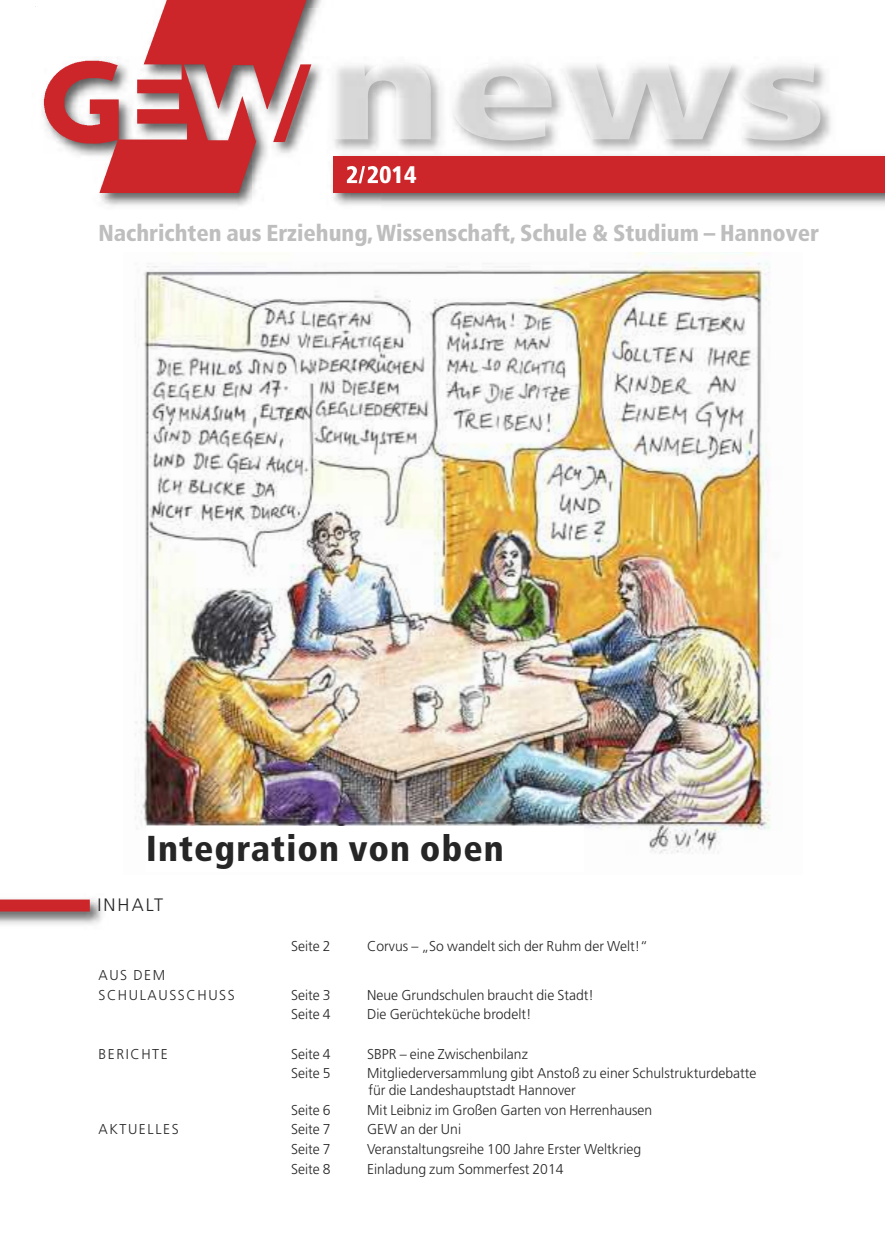
<style>
.page{position:relative;width:885px;height:1259px;background:#fff}
.page>*{position:absolute;margin:0;border:0;box-sizing:border-box;transform-origin:0 0}
.t1{font:900 condensed 36px "Frutiger";letter-spacing:.03em;color:#272627}
.t2{font:900 condensed 24px "Frutiger";color:#fff}
.t3{font:900 condensed 23.1px "Frutiger";color:#bebebe}
.t4{font:300 18px "Frutiger";letter-spacing:.115em;color:#272627}
.t5{font:300 14.25px/16.5px "Frutiger";color:#272627}
.t6{font:300 14.25px/19.6px "Frutiger";letter-spacing:.115em;color:#272627}
</style>
<div class="page">
<img style="left:99px;top:68px;width:785px;height:138px">
<img style="left:361px;top:64px;width:459px;height:76px">
<div style="left:333px;top:156px;width:551px;height:36px;background:#cc262b"></div>
<img style="left:0;top:899px;width:103px;height:26px">
<div style="left:0;top:899px;width:90px;height:12px;background:#cc262b"></div>
<img style="left:326px;top:149px;width:55px;height:57px">
<img style="left:361px;top:156px;width:20px;height:36px">
<img style="left:361px;top:166px;width:4px;height:17px">
<img style="left:367px;top:166px;width:14px;height:17px">
<img style="left:35px;top:0;width:326px;height:192px">
<img style="left:135px;top:252px;width:635px;height:602px">
<div style="left:146px;top:826px;width:437px;height:45px;background:#fff"></div>
<h2 class="t2" style="left:346px;top:165px;width:72px">2/2014</h2>
<h3 class="t3" style="left:98px;top:223px;width:722px">Nachrichten aus Erziehung,Wissenschaft, Schule &amp; Studium – Hannover</h3>
<h1 class="t1" style="left:146px;top:833px;width:359px">Integration von oben</h1>
<p class="t4" style="left:97px;top:898px;width:67px">INHALT</p>
<p class="t6" style="left:98px;top:966px;width:138px">AUS DEM<br>SCHULAUSSCHUSS</p>
<p class="t5" style="left:291px;top:938px;width:41px">Seite 2</p>
<p class="t5" style="left:367px;top:938px;width:282px">Corvus – „So wandelt sich der Ruhm der Welt!“</p>
<p class="t5" style="left:291px;top:987px;width:41px">Seite 3</p>
<p class="t5" style="left:367px;top:987px;width:228px">Neue Grundschulen braucht die Stadt!</p>
<p class="t5" style="left:291px;top:1007px;width:41px">Seite 4</p>
<p class="t5" style="left:367px;top:1007px;width:166px">Die Gerüchteküche brodelt!</p>
<p class="t6" style="left:98px;top:1045px;width:71px">BERICHTE</p>
<p class="t5" style="left:291px;top:1046px;width:41px">Seite 4</p>
<p class="t5" style="left:367px;top:1046px;width:162px">SBPR – eine Zwischenbilanz</p>
<p class="t5" style="left:291px;top:1066px;width:41px">Seite 5</p>
<p class="t5" style="left:367px;top:1066px;width:391px">Mitgliederversammlung gibt Anstoß zu einer Schulstrukturdebatte für die Landeshauptstadt Hannover</p>
<p class="t5" style="left:291px;top:1102px;width:41px">Seite 6</p>
<p class="t5" style="left:367px;top:1102px;width:287px">Mit Leibniz im Großen Garten von Herrenhausen</p>
<p class="t6" style="left:98px;top:1120px;width:82px">AKTUELLES</p>
<p class="t5" style="left:291px;top:1122px;width:41px">Seite 7</p>
<p class="t5" style="left:367px;top:1122px;width:95px">GEW an der Uni</p>
<p class="t5" style="left:291px;top:1142px;width:41px">Seite 7</p>
<p class="t5" style="left:367px;top:1142px;width:275px">Veranstaltungsreihe 100 Jahre Erster Weltkrieg</p>
<p class="t5" style="left:291px;top:1161px;width:41px">Seite 8</p>
<p class="t5" style="left:367px;top:1161px;width:198px">Einladung zum Sommerfest 2014</p>
</div>
